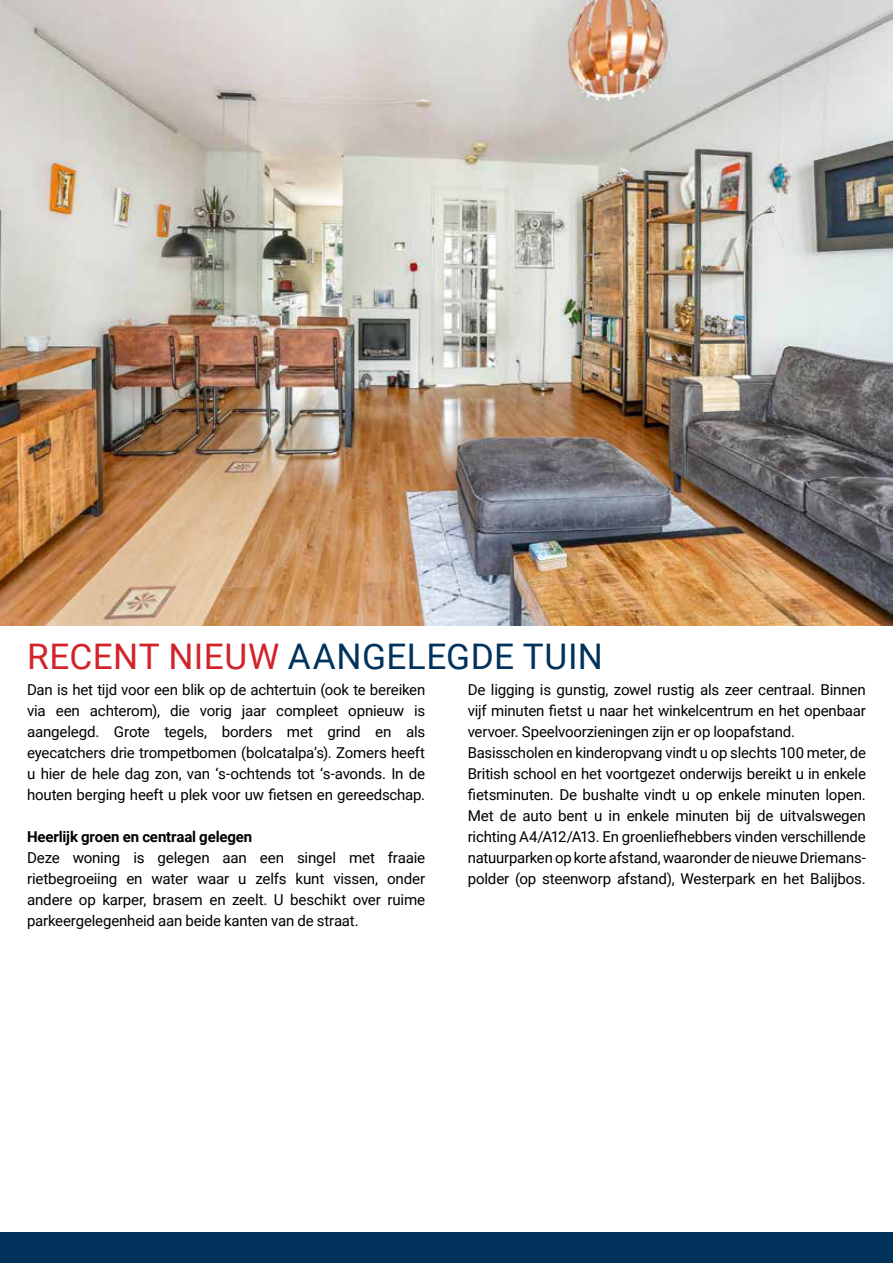
<style>
.page{position:relative;width:893px;height:1263px;background:#fff}
.page>*{position:absolute;margin:0;border:0;box-sizing:border-box;transform-origin:0 0}
.t1{font:35.25px "Roboto";letter-spacing:.01em;color:#01325c}
.t2{font:15px/21px "Roboto";letter-spacing:-.015em;color:#000;text-align:justify}
.t3{font:700 15px "Roboto";letter-spacing:-.01em;color:#000}
.s1{color:#d2232a}
</style>
<div class="page">
<img style="left:0;top:0;width:893px;height:625px">
<div style="left:0;top:1232px;width:893px;height:31px;background:#01325c"></div>
<h1 class="t1" style="left:27px;top:631px;width:577px"><span class="s1">RECENT NIEUW</span> AANGELEGDE TUIN</h1>
<p class="t2" style="left:27px;top:678px;width:400px">Dan is het tijd voor een blik op de achtertuin (ook te bereiken via een achterom), die vorig jaar compleet opnieuw is aangelegd. Grote tegels, borders met grind en als eyecatchers drie trompetbomen (bolcatalpa’s). Zomers heeft u hier de hele dag zon, van ‘s-ochtends tot ‘s-avonds. In de houten berging heeft u plek voor uw fietsen en gereedschap.</p>
<p class="t3" style="left:27px;top:826px;width:227px">Heerlijk groen en centraal gelegen</p>
<p class="t2" style="left:27px;top:846px;width:400px">Deze woning is gelegen aan een singel met fraaie rietbegroeiing en water waar u zelfs kunt vissen, onder andere op karper, brasem en zeelt. U beschikt over ruime parkeergelegenheid aan beide kanten van de straat.</p>
<p class="t2" style="left:468px;top:678px;width:400px;text-align:left">De ligging is gunstig, zowel rustig als zeer centraal. Binnen vijf minuten fietst u naar het winkelcentrum en het openbaar vervoer. Speelvoorzieningen zijn er op loopafstand.<br>Basisscholen en kinderopvang vindt u op slechts 100 meter, de British school en het voortgezet onderwijs bereikt u in enkele fietsminuten. De bushalte vindt u op enkele minuten lopen.<br>Met de auto bent u in enkele minuten bij de uitvalswegen richting A4/A12/A13. En groenliefhebbers vinden verschillende natuurparken op korte afstand, waaronder de nieuwe Driemans&shy;polder (op steenworp afstand), Westerpark en het Balijbos.</p>
</div>
